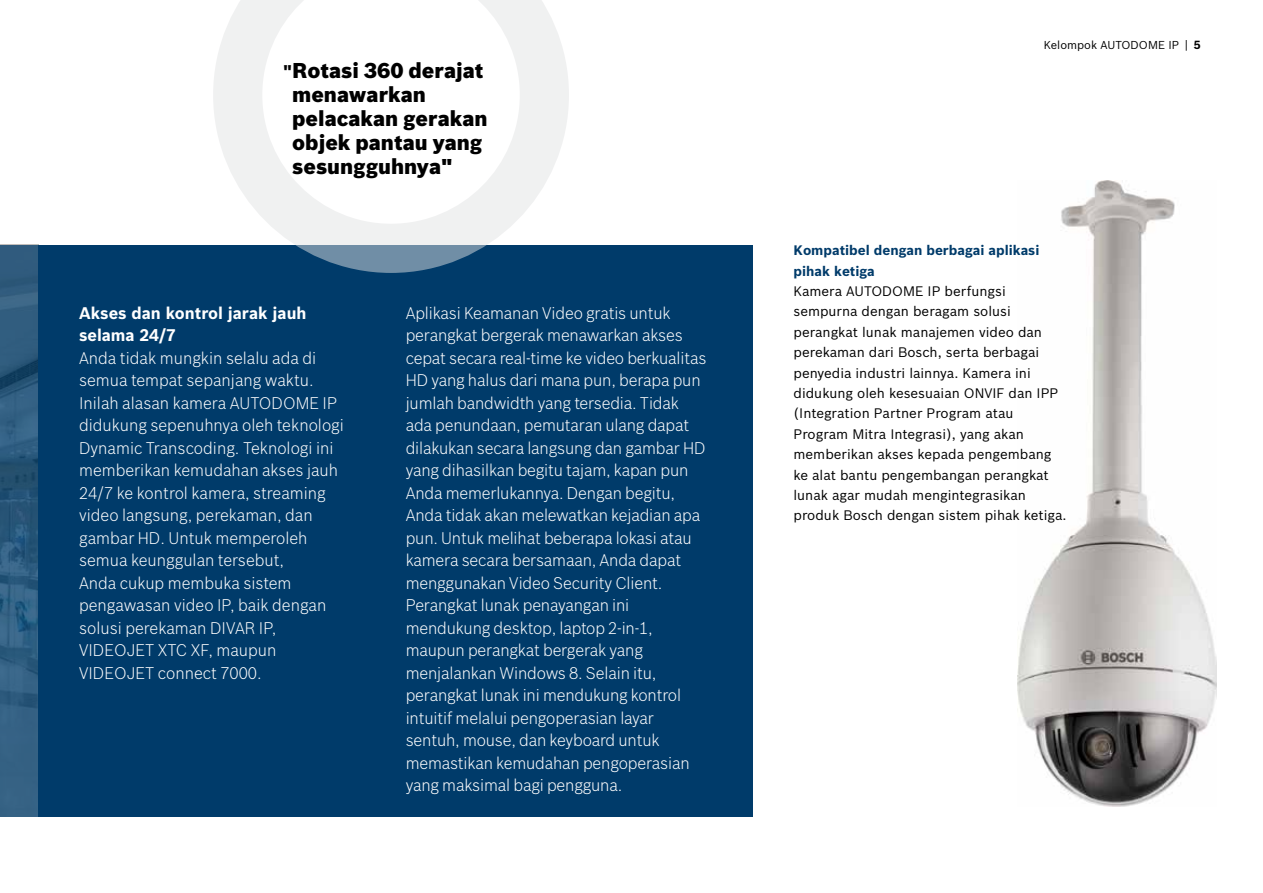
<style>
.page{position:relative;width:1263px;height:893px;background:#fff}
.page>*{position:absolute;margin:0;border:0;box-sizing:border-box;transform-origin:0 0}
.t1{font:900 21px/24px "Bosch Sans";color:#000}
.t2{font:300 16.5px/22.5px "Bosch Sans";letter-spacing:-.01em;color:#fff}
.t3{font:700 16.5px/22.5px "Bosch Sans";color:#fff}
.t4{font:13.5px/20.4px "Bosch Sans";color:#000}
.t5{font:700 13.5px/20.4px "Bosch Sans";color:#003b6a}
.t6{font:11.25px "Bosch Sans";color:#000}
.s1{font-weight:700;font-size:18px}
.s2{font-size:11.55px}
.s3{font-weight:700;font-size:11.55px}
</style>
<div class="page">
<img style="left:1017px;top:181px;width:200px;height:625px">
<div style="left:38px;top:245px;width:715px;height:571px;background:#003b6a"></div>
<svg style="left:0;top:245px;width:38px;height:571px;background:#2e5c7e"></svg>
<svg style="left:213px;top:0;width:356px;height:273px"></svg>
<p class="t1" style="left:292px;top:58px;width:197px;text-indent:-9px"><span class="s1">"</span>Rotasi 360 derajat menawarkan pelacakan gerakan objek pantau yang sesungguhnya"</p>
<p class="t3" style="left:79px;top:301px;width:229px">Akses dan kontrol jarak jauh selama 24/7</p>
<p class="t2" style="left:79px;top:346px;width:266px">Anda tidak mungkin selalu ada di semua tempat sepanjang waktu.<br>Inilah alasan kamera AUTODOME IP didukung sepenuhnya oleh teknologi<br>Dynamic Transcoding. Teknologi ini memberikan kemudahan akses jauh<br>24/7 ke kontrol kamera, streaming video langsung, perekaman, dan gambar HD. Untuk memperoleh semua keunggulan tersebut,<br>Anda cukup membuka sistem pengawasan video IP, baik dengan solusi perekaman DIVAR IP,<br>VIDEOJET XTC XF, maupun<br>VIDEOJET connect 7000.</p>
<p class="t2" style="left:406px;top:301px;width:302px">Aplikasi Keamanan Video gratis untuk perangkat bergerak menawarkan akses cepat secara real-time ke video berkualitas HD yang halus dari mana pun, berapa pun jumlah bandwidth yang tersedia. Tidak ada penundaan, pemutaran ulang dapat dilakukan secara langsung dan gambar HD yang dihasilkan begitu tajam, kapan pun Anda memerlukannya. Dengan begitu, Anda tidak akan melewatkan kejadian apa pun. Untuk melihat beberapa lokasi atau kamera secara bersamaan, Anda dapat menggunakan Video Security Client.<br>Perangkat lunak penayangan ini mendukung desktop, laptop 2-in-1, maupun perangkat bergerak yang menjalankan Windows 8. Selain itu, perangkat lunak ini mendukung kontrol intuitif melalui pengoperasian layar sentuh, mouse, dan keyboard untuk memastikan kemudahan pengoperasian yang maksimal bagi pengguna.</p>
<p class="t6" style="left:1044px;top:38px;width:158px">Kelompok AUTODOME IP <span class="s2">|</span> <span class="s3">5</span></p>
<p class="t5" style="left:793px;top:240px;width:247px">Kompatibel dengan berbagai aplikasi pihak ketiga</p>
<p class="t4" style="left:793px;top:281px;width:274px">Kamera AUTODOME IP berfungsi sempurna dengan beragam solusi perangkat lunak manajemen video dan perekaman dari Bosch, serta berbagai penyedia industri lainnya. Kamera ini didukung oleh kesesuaian ONVIF dan IPP (Integration Partner Program atau Program Mitra Integrasi), yang akan memberikan akses kepada pengembang ke alat bantu pengembangan perangkat lunak agar mudah mengintegrasikan produk Bosch dengan sistem pihak ketiga.</p>
</div>
